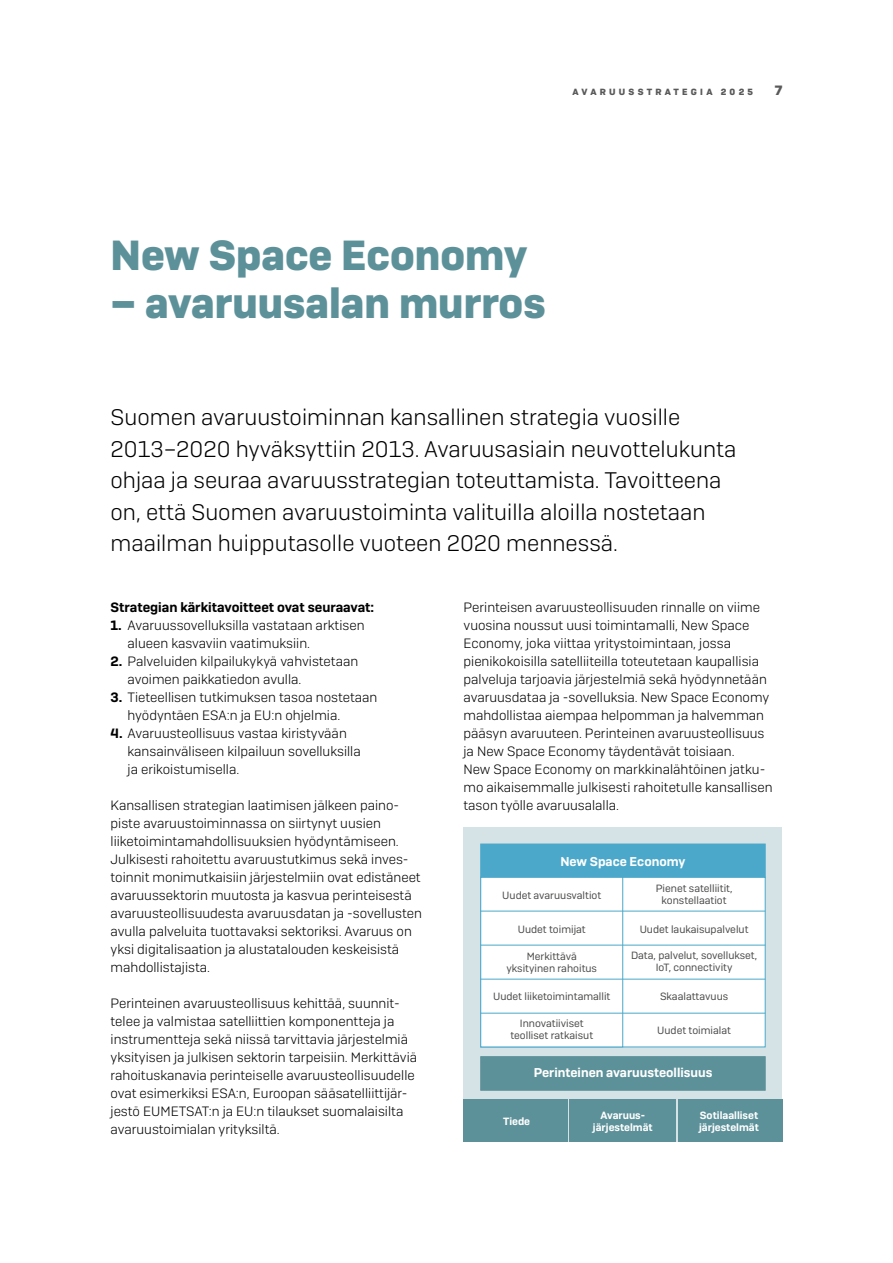
<style>
.page{position:relative;width:893px;height:1263px;background:#fff}
.page>*{position:absolute;margin:0;border:0;box-sizing:border-box;transform-origin:0 0}
.t1{font:700 42px "Camber";color:#5d9199}
.t2{font:22.5px/31.5px "Camber Lg";color:#000}
.t3{font:13.5px/18px "Camber Lg";color:#000}
.t4{font:600 13.5px "Camber";color:#000}
.t5{font:700 13.5px "Camber";color:#595959}
.t6{font:600 12.75px "Camber";color:#fff}
.t7{font:10.5px/12px "Camber";color:#4b4b4a;text-align:center}
.t8{font:600 10.5px/12px "Camber";color:#fff;text-align:center}
.t9{font:700 9px "Camber";letter-spacing:.36em;color:#595959}
.s1{font-family:"Camber";font-weight:600}
</style>
<div class="page">
<div style="left:463px;top:827px;width:319px;height:315px;background:#d6e3e6"></div>
<div style="left:480px;top:1056px;width:285px;height:34px;background:#5d9199;border:1px solid #5d9199"></div>
<div style="left:570px;top:1100px;width:106px;height:42px;background:#5d9199"></div>
<div style="left:463px;top:1100px;width:105px;height:42px;background:#5d9199"></div>
<div style="left:678px;top:1100px;width:104px;height:42px;background:#5d9199"></div>
<div style="left:480px;top:844px;width:285px;height:34px;background:#4ba8ca"></div>
<div style="left:480px;top:877px;width:285px;height:170px;background:#fff;border:1px solid #4ba8ca"></div>
<div style="left:480px;top:877px;width:143px;height:170px;background:#fff;border:1px solid #4ba8ca"></div>
<hr style="left:480px;top:911px;width:285px;height:1px;background:#4ba8ca">
<hr style="left:480px;top:945px;width:285px;height:1px;background:#4ba8ca">
<hr style="left:480px;top:979px;width:285px;height:1px;background:#4ba8ca">
<hr style="left:480px;top:1013px;width:285px;height:1px;background:#4ba8ca">
<p class="t9" style="left:573px;top:86px;width:182px">AVARUUSSTRATEGIA 2025</p>
<p class="t5" style="left:775px;top:82px;width:9px">7</p>
<h1 class="t1" style="left:111px;top:228px;width:418px">New Space Economy</h1>
<h1 class="t1" style="left:111px;top:276px;width:437px">– avaruusalan murros</h1>
<p class="t2" style="left:111px;top:401px;width:627px">Suomen avaruustoiminnan kansallinen strategia vuosille 2013–2020 hyväksyttiin 2013. Avaruusasiain neuvottelukunta ohjaa ja seuraa avaruusstrategian toteuttamista. Tavoitteena on, että Suomen avaruustoiminta valituilla aloilla nostetaan maailman huipputasolle vuoteen 2020 mennessä.</p>
<p class="t4" style="left:111px;top:599px;width:265px">Strategian kärkitavoitteet ovat seuraavat:</p>
<p class="t3" style="left:128px;top:616px;width:239px;text-indent:-17px"><span class="s1">1.</span> Avaruussovelluksilla vastataan arktisen alueen kasvaviin vaatimuksiin.</p>
<p class="t3" style="left:128px;top:652px;width:232px;text-indent:-17px"><span class="s1">2.</span> Palveluiden kilpailukykyä vahvistetaan avoimen paikkatiedon avulla.</p>
<p class="t3" style="left:128px;top:688px;width:251px;text-indent:-17px"><span class="s1">3.</span> Tieteellisen tutkimuksen tasoa nostetaan hyödyntäen ESA:n ja EU:n ohjelmia.</p>
<p class="t3" style="left:128px;top:724px;width:235px;text-indent:-17px"><span class="s1">4.</span> Avaruusteollisuus vastaa kiristyvään kansainväliseen kilpailuun sovelluksilla ja erikoistumisella.</p>
<p class="t3" style="left:111px;top:796px;width:313px">Kansallisen strategian laatimisen jälkeen paino&shy;piste avaruustoiminnassa on siirtynyt uusien liiketoimintamahdollisuuksien hyödyntämiseen.<br>Julkisesti rahoitettu avaruustutkimus sekä inves&shy;toinnit monimutkaisiin järjestelmiin ovat edistäneet avaruussektorin muutosta ja kasvua perinteisestä avaruusteollisuudesta avaruusdatan ja -sovellusten avulla palveluita tuottavaksi sektoriksi. Avaruus on yksi digitalisaation ja alustatalouden keskeisistä mahdollistajista.</p>
<p class="t3" style="left:111px;top:994px;width:308px">Perinteinen avaruusteollisuus kehittää, suunnit&shy;telee ja valmistaa satelliittien komponentteja ja instrumentteja sekä niissä tarvittavia järjestelmiä yksityisen ja julkisen sektorin tarpeisiin. Merkittäviä rahoituskanavia perinteiselle avaruusteollisuudelle ovat esimerkiksi ESA:n, Euroopan sääsatelliittijär&shy;jestö EUMETSAT:n ja EU:n tilaukset suomalaisilta avaruustoimialan yrityksiltä.</p>
<p class="t3" style="left:463px;top:598px;width:311px">Perinteisen avaruusteollisuuden rinnalle on viime vuosina noussut uusi toimintamalli, New Space Economy, joka viittaa yritystoimintaan, jossa pienikokoisilla satelliiteilla toteutetaan kaupallisia palveluja tarjoavia järjestelmiä sekä hyödynnetään avaruusdataa ja -sovelluksia. New Space Economy mahdollistaa aiempaa helpomman ja halvemman pääsyn avaruuteen. Perinteinen avaruusteollisuus ja New Space Economy täydentävät toisiaan.<br>New Space Economy on markkinalähtöinen jatku&shy;mo aikaisemmalle julkisesti rahoitetulle kansallisen tason työlle avaruusalalla.</p>
<p class="t6" style="left:560px;top:854px;width:127px">New Space Economy</p>
<p class="t7" style="left:502px;top:889px;width:101px">Uudet avaruusvaltiot</p>
<p class="t7" style="left:656px;top:882px;width:78px">Pienet satelliitit, konstellaatiot</p>
<p class="t7" style="left:518px;top:923px;width:70px">Uudet toimijat</p>
<p class="t7" style="left:640px;top:923px;width:110px">Uudet laukaisupalvelut</p>
<p class="t7" style="left:506px;top:950px;width:92px">Merkittävä yksityinen rahoitus</p>
<p class="t7" style="left:631px;top:949px;width:128px">Data, palvelut, sovellukset,<br>IoT, connectivity</p>
<p class="t7" style="left:493px;top:990px;width:119px">Uudet liiketoimintamallit</p>
<p class="t7" style="left:660px;top:990px;width:70px">Skaalattavuus</p>
<p class="t7" style="left:510px;top:1017px;width:84px">Innovatiiviset teolliset ratkaisut</p>
<p class="t7" style="left:657px;top:1024px;width:75px">Uudet toimialat</p>
<p class="t6" style="left:534px;top:1065px;width:180px">Perinteinen avaruusteollisuus</p>
<p class="t8" style="left:503px;top:1115px;width:29px">Tiede</p>
<p class="t8" style="left:593px;top:1109px;width:61px">Avaruus&shy;järjestelmät</p>
<p class="t8" style="left:699px;top:1109px;width:61px;text-align:left">Sotilaalliset järjestelmät</p>
</div>
